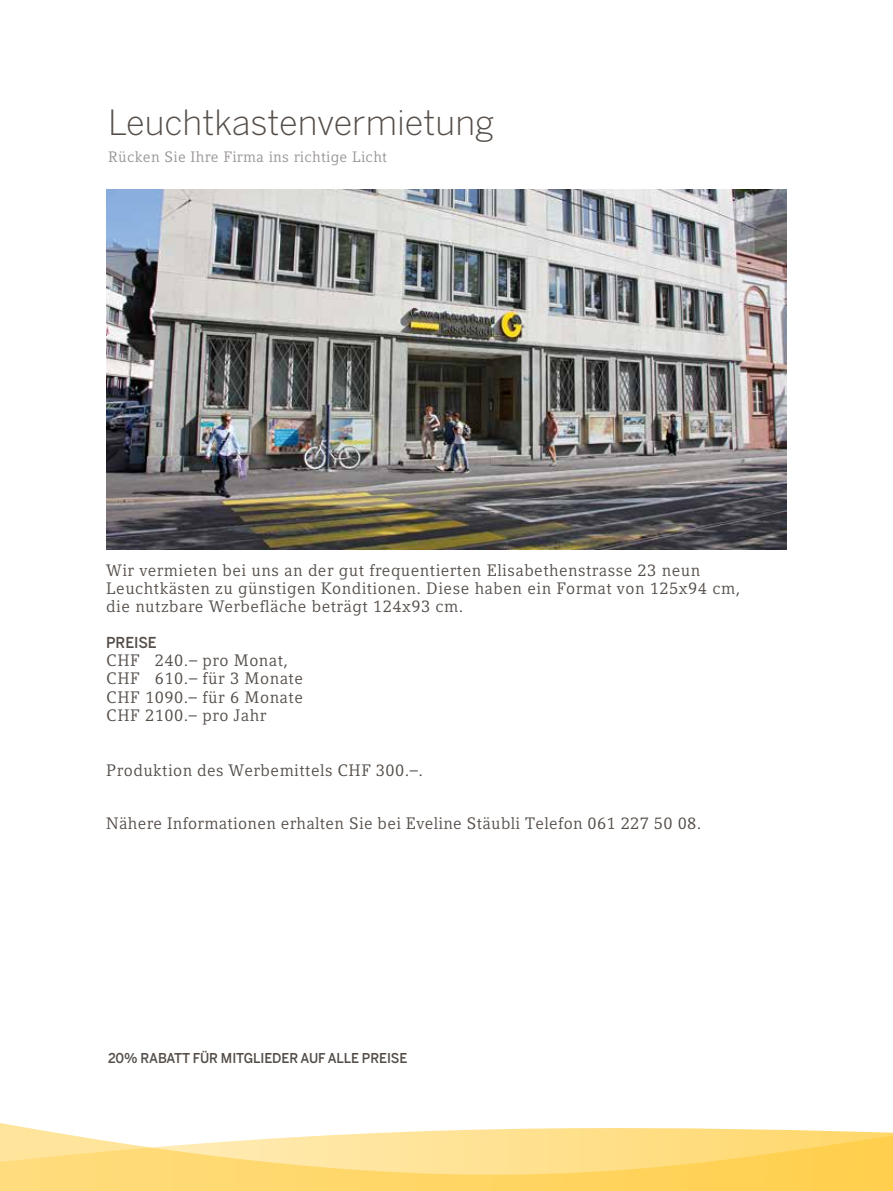
<style>
.page{position:relative;width:893px;height:1191px;background:#fff}
.page>*{position:absolute;margin:0;border:0;box-sizing:border-box;transform-origin:0 0}
.t1{font:300 34.5px "Benton Sans";color:#544d48}
.t2{font:16.5px/18.3px "Compatil Letter LT Pro";letter-spacing:.03em;color:#544d48}
.t3{font:15px "Compatil Letter LT Pro";letter-spacing:.02em;color:#979492}
.t4{font:500 15px "Benton Sans";letter-spacing:-.01em;color:#544d48;scale:.95 1}
.t5{font:500 13.5px "Benton Sans";letter-spacing:-.01em;color:#544d48;scale:.95 1}
</style>
<div class="page">
<svg style="left:0;top:1123px;width:893px;height:68px;background:#ffe08e"></svg>
<img style="left:106px;top:189px;width:680px;height:360px">
<h1 class="t1" style="left:108px;top:103px;width:388px">Leuchtkastenvermietung</h1>
<p class="t3" style="left:108px;top:148px;width:280px">Rücken Sie Ihre Firma ins richtige Licht</p>
<p class="t2" style="left:106px;top:561px;width:635px">Wir vermieten bei uns an der gut frequentierten Elisabethenstrasse 23 neun<br>Leuchtkästen zu günstigen Konditionen. Diese haben ein Format von 125x94 cm, die nutzbare Werbefläche beträgt 124x93 cm.</p>
<p class="t4" style="left:106px;top:634px;width:55px">PREISE</p>
<p class="t2" style="left:106px;top:651px;width:198px">CHF 240.– pro Monat,<br>CHF 610.– für 3 Monate<br>CHF 1090.– für 6 Monate<br>CHF 2100.– pro Jahr</p>
<p class="t2" style="left:106px;top:761px;width:318px">Produktion des Werbemittels CHF 300.–.</p>
<p class="t2" style="left:106px;top:814px;width:596px">Nähere Informationen erhalten Sie bei Eveline Stäubli Telefon 061 227 50 08.</p>
<p class="t5" style="left:108px;top:1050px;width:316px">20% RABATT FÜR MITGLIEDER AUF ALLE PREISE</p>
</div>
